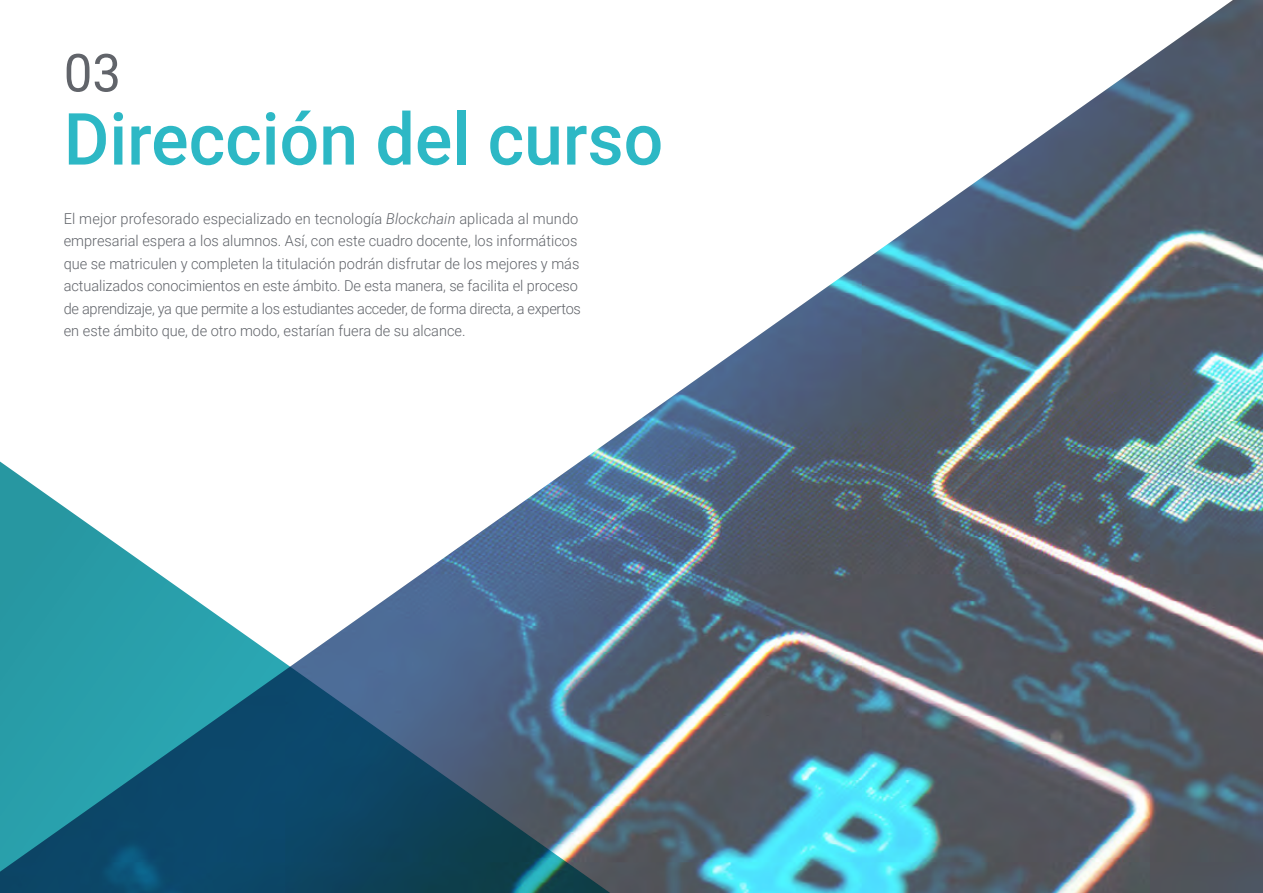
<style>
.page{position:relative;width:1263px;height:893px;background:#fff}
.page>*{position:absolute;margin:0;border:0;box-sizing:border-box;transform-origin:0 0}
.t1{font:500 72px "Roboto";color:#2db8c5}
.t2{font:52.5px "Roboto";color:#61646a}
.t3{font:300 15px/22.5px "Roboto";color:#61646a}
.s1{font-style:italic}
</style>
<div class="page">
<img style="left:602px;top:0;width:661px;height:893px">
<svg style="left:0;top:446px;width:640px;height:447px"></svg>
<h2 class="t2" style="left:64px;top:36px;width:59px">03</h2>
<h1 class="t1" style="left:64px;top:89px;width:601px">Dirección del curso</h1>
<p class="t3" style="left:64px;top:207px;width:519px">El mejor profesorado especializado en tecnología <span class="s1">Blockchain</span> aplicada al mundo empresarial espera a los alumnos. Así, con este cuadro docente, los informáticos que se matriculen y completen la titulación podrán disfrutar de los mejores y más actualizados conocimientos en este ámbito. De esta manera, se facilita el proceso de aprendizaje, ya que permite a los estudiantes acceder, de forma directa, a expertos en este ámbito que, de otro modo, estarían fuera de su alcance.</p>
</div>
